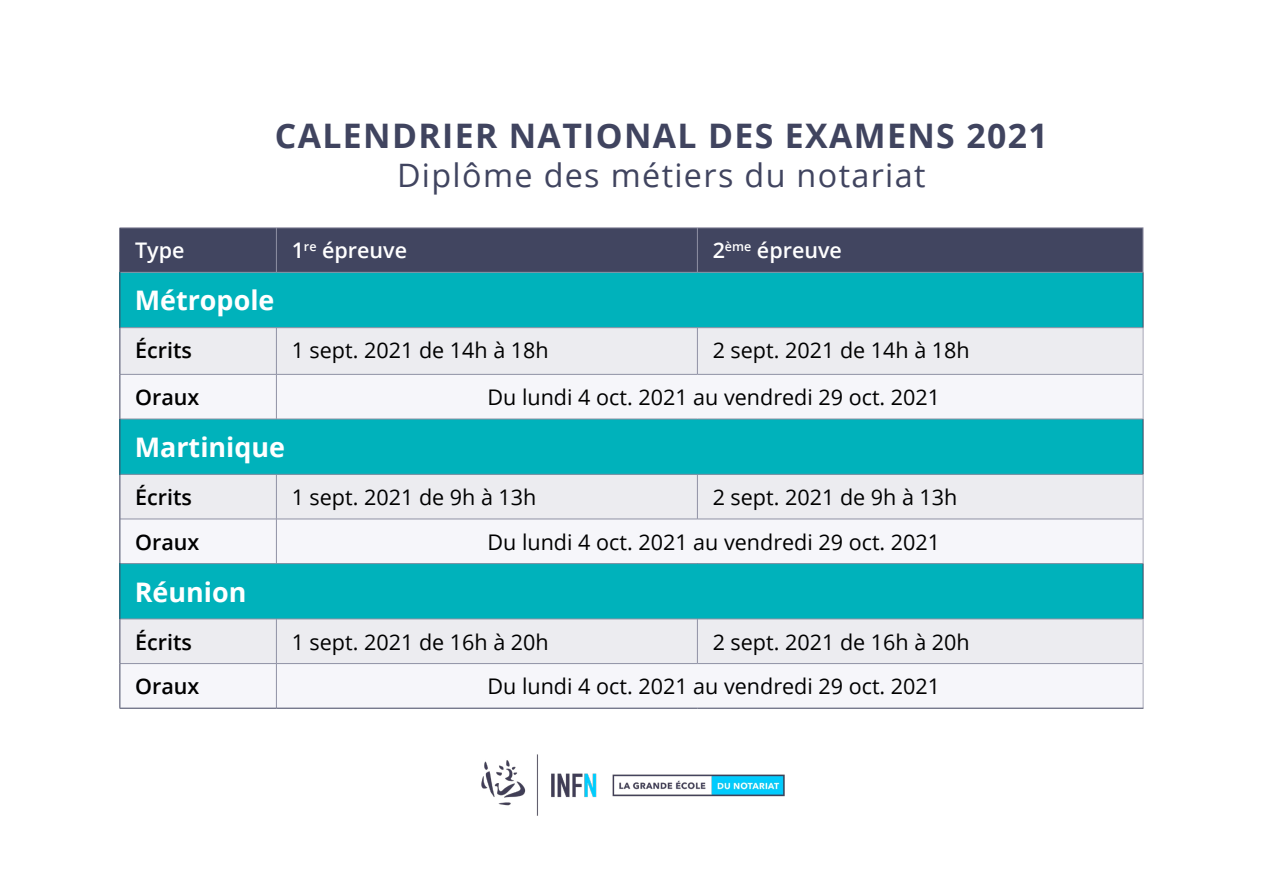
<style>
.page{position:relative;width:1263px;height:893px;background:#fff}
.page>*{position:absolute;margin:0;border:0;box-sizing:border-box;transform-origin:0 0}
.t1{font:700 33.75px "Open Sans";letter-spacing:.04em;color:#40445f}
.t2{font:32.25px "Open Sans";letter-spacing:.04em;color:#40445f}
.t3{font:700 27px "Open Sans";color:#fff}
.t4{font:21.6px "Open Sans";color:#000}
.t5{font:600 21.6px "Open Sans";color:#000}
.t6{font:600 21.45px "Open Sans";color:#fff}
</style>
<div class="page">
<img style="left:481px;top:754px;width:304px;height:62px">
<div style="left:120px;top:228px;width:1023px;height:44px;background:#414560"></div>
<div style="left:120px;top:272px;width:1023px;height:56px;background:#00b2bb"></div>
<div style="left:120px;top:328px;width:156px;height:46px;background:#ececf0"></div>
<div style="left:277px;top:328px;width:866px;height:46px;background:#ececf0"></div>
<svg style="left:120px;top:375px;width:1023px;height:333px;fill:#f6f6fa"></svg>
<div style="left:120px;top:419px;width:1023px;height:55px;background:#00b2bb"></div>
<div style="left:120px;top:564px;width:1023px;height:55px;background:#00b2bb"></div>
<hr style="left:276px;top:228px;width:1px;height:44px;background:#8f91a4">
<hr style="left:697px;top:228px;width:1px;height:44px;background:#8f91a4">
<hr style="left:120px;top:272px;width:156px;height:1px;background:#8f91a4">
<hr style="left:276px;top:272px;width:421px;height:1px;background:#8f91a4">
<hr style="left:697px;top:272px;width:446px;height:1px;background:#8f91a4">
<hr style="left:120px;top:327px;width:156px;height:1px;background:#8f91a4">
<hr style="left:276px;top:327px;width:421px;height:1px;background:#8f91a4">
<hr style="left:276px;top:328px;width:1px;height:46px;background:#8f91a4">
<hr style="left:697px;top:327px;width:446px;height:1px;background:#8f91a4">
<hr style="left:697px;top:328px;width:1px;height:46px;background:#8f91a4">
<hr style="left:120px;top:374px;width:156px;height:1px;background:#8f91a4">
<hr style="left:276px;top:374px;width:421px;height:1px;background:#8f91a4">
<hr style="left:276px;top:375px;width:1px;height:44px;background:#8f91a4">
<hr style="left:697px;top:374px;width:446px;height:1px;background:#8f91a4">
<hr style="left:120px;top:419px;width:156px;height:1px;background:#8f91a4">
<hr style="left:276px;top:419px;width:421px;height:1px;background:#8f91a4">
<hr style="left:697px;top:419px;width:446px;height:1px;background:#8f91a4">
<hr style="left:120px;top:474px;width:156px;height:1px;background:#8f91a4">
<hr style="left:276px;top:474px;width:421px;height:1px;background:#8f91a4">
<hr style="left:276px;top:474px;width:1px;height:45px;background:#8f91a4">
<hr style="left:697px;top:474px;width:446px;height:1px;background:#8f91a4">
<hr style="left:697px;top:474px;width:1px;height:45px;background:#8f91a4">
<hr style="left:120px;top:519px;width:156px;height:1px;background:#8f91a4">
<hr style="left:276px;top:519px;width:421px;height:1px;background:#8f91a4">
<hr style="left:276px;top:519px;width:1px;height:44px;background:#8f91a4">
<hr style="left:697px;top:519px;width:446px;height:1px;background:#8f91a4">
<hr style="left:120px;top:563px;width:156px;height:1px;background:#8f91a4">
<hr style="left:276px;top:563px;width:421px;height:1px;background:#8f91a4">
<hr style="left:697px;top:563px;width:446px;height:1px;background:#8f91a4">
<hr style="left:120px;top:619px;width:156px;height:1px;background:#8f91a4">
<hr style="left:276px;top:619px;width:421px;height:1px;background:#8f91a4">
<hr style="left:276px;top:619px;width:1px;height:44px;background:#8f91a4">
<hr style="left:697px;top:619px;width:446px;height:1px;background:#8f91a4">
<hr style="left:697px;top:619px;width:1px;height:44px;background:#8f91a4">
<hr style="left:120px;top:663px;width:156px;height:1px;background:#8f91a4">
<hr style="left:276px;top:663px;width:421px;height:1px;background:#8f91a4">
<hr style="left:276px;top:664px;width:1px;height:44px;background:#8f91a4">
<hr style="left:697px;top:663px;width:446px;height:1px;background:#8f91a4">
<hr style="left:119px;top:227px;width:157px;height:1px;background:#a8a7b7">
<hr style="left:276px;top:227px;width:421px;height:1px;background:#a8a7b7">
<hr style="left:697px;top:227px;width:446px;height:1px;background:#a8a7b7">
<hr style="left:1143px;top:228px;width:1px;height:44px;background:#a8a7b7">
<hr style="left:1143px;top:328px;width:1px;height:46px;background:#a8a7b7">
<hr style="left:1143px;top:374px;width:1px;height:45px;background:#a8a7b7">
<hr style="left:1143px;top:474px;width:1px;height:45px;background:#a8a7b7">
<hr style="left:1143px;top:519px;width:1px;height:44px;background:#a8a7b7">
<hr style="left:1143px;top:619px;width:1px;height:45px;background:#a8a7b7">
<hr style="left:1143px;top:664px;width:1px;height:44px;background:#a8a7b7">
<hr style="left:119px;top:228px;width:1px;height:44px;background:#414560">
<hr style="left:119px;top:328px;width:1px;height:46px;background:#414560">
<hr style="left:119px;top:374px;width:1px;height:45px;background:#414560">
<hr style="left:119px;top:474px;width:1px;height:45px;background:#414560">
<hr style="left:119px;top:519px;width:1px;height:45px;background:#414560">
<hr style="left:119px;top:619px;width:1px;height:45px;background:#414560">
<hr style="left:119px;top:664px;width:1px;height:44px;background:#414560">
<hr style="left:119px;top:708px;width:157px;height:1px;background:#414560">
<hr style="left:276px;top:708px;width:421px;height:1px;background:#414560">
<hr style="left:697px;top:708px;width:446px;height:1px;background:#414560">
<hr style="left:119px;top:272px;width:1px;height:56px;background:#414560">
<hr style="left:1143px;top:272px;width:1px;height:55px;background:#414560">
<hr style="left:119px;top:419px;width:1px;height:55px;background:#414560">
<hr style="left:1143px;top:419px;width:1px;height:55px;background:#414560">
<hr style="left:119px;top:564px;width:1px;height:55px;background:#414560">
<hr style="left:1143px;top:564px;width:1px;height:55px;background:#414560">
<h1 class="t1" style="left:275px;top:111px;width:774px">CALENDRIER NATIONAL DES EXAMENS 2021</h1>
<h2 class="t2" style="left:397px;top:153px;width:530px">Diplôme des métiers du notariat</h2>
<p class="t6" style="left:135px;top:236px;width:51px">Type</p>
<p class="t6" style="left:292px;top:236px;width:117px">1<sup>re</sup> épreuve</p>
<p class="t6" style="left:713px;top:236px;width:131px">2<sup>ème</sup> épreuve</p>
<p class="t3" style="left:135px;top:281px;width:141px">Métropole</p>
<p class="t5" style="left:135px;top:336px;width:58px">Écrits</p>
<p class="t4" style="left:292px;top:336px;width:259px">1 sept. 2021 de 14h à 18h</p>
<p class="t4" style="left:713px;top:336px;width:259px">2 sept. 2021 de 14h à 18h</p>
<p class="t5" style="left:135px;top:382px;width:66px">Oraux</p>
<p class="t4" style="left:487px;top:382px;width:454px">Du lundi 4 oct. 2021 au vendredi 29 oct. 2021</p>
<p class="t3" style="left:135px;top:428px;width:152px">Martinique</p>
<p class="t5" style="left:135px;top:482px;width:58px">Écrits</p>
<p class="t4" style="left:292px;top:482px;width:246px">1 sept. 2021 de 9h à 13h</p>
<p class="t4" style="left:713px;top:482px;width:246px">2 sept. 2021 de 9h à 13h</p>
<p class="t5" style="left:135px;top:527px;width:66px">Oraux</p>
<p class="t4" style="left:487px;top:527px;width:454px">Du lundi 4 oct. 2021 au vendredi 29 oct. 2021</p>
<p class="t3" style="left:135px;top:573px;width:113px">Réunion</p>
<p class="t5" style="left:135px;top:627px;width:58px">Écrits</p>
<p class="t4" style="left:292px;top:627px;width:259px">1 sept. 2021 de 16h à 20h</p>
<p class="t4" style="left:713px;top:627px;width:259px">2 sept. 2021 de 16h à 20h</p>
<p class="t5" style="left:135px;top:671px;width:66px">Oraux</p>
<p class="t4" style="left:487px;top:671px;width:454px">Du lundi 4 oct. 2021 au vendredi 29 oct. 2021</p>
</div>
